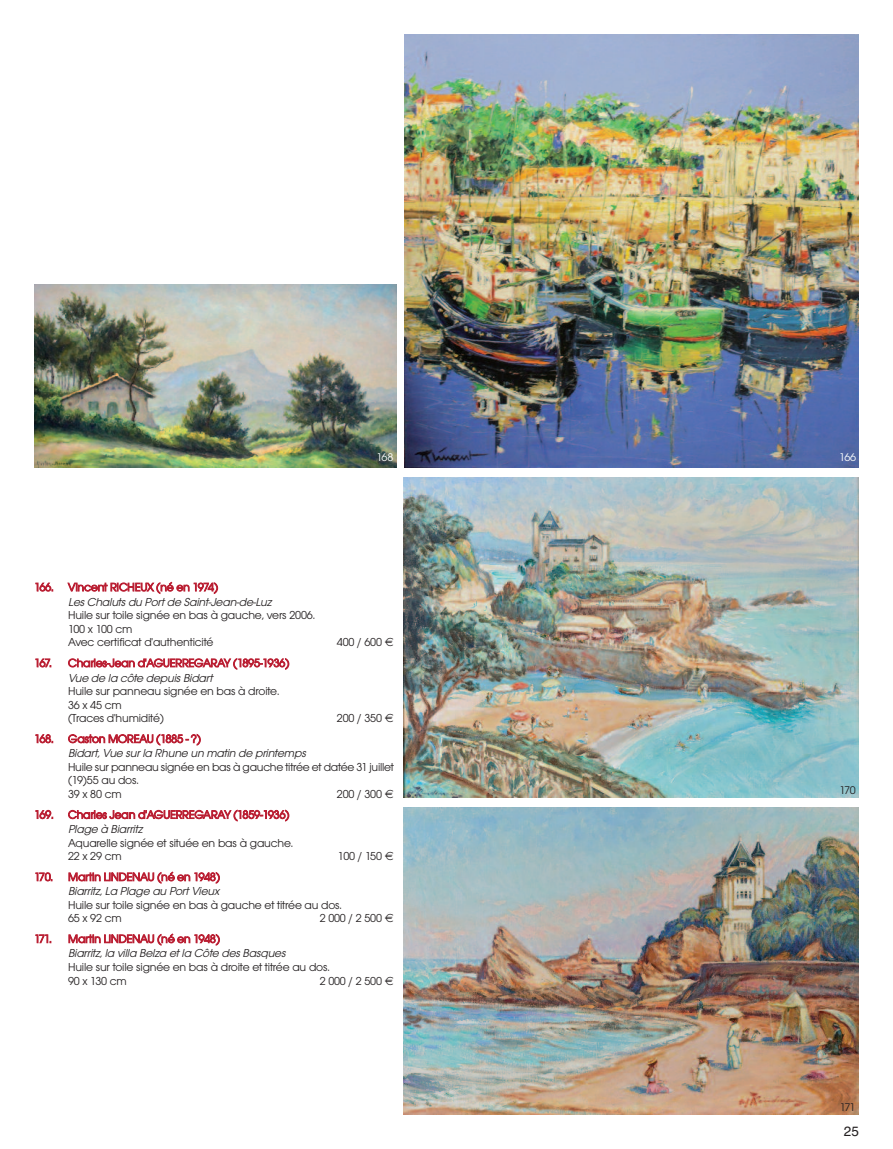
<style>
.page{position:relative;width:893px;height:1149px;background:#fff}
.page>*{position:absolute;margin:0;border:0;box-sizing:border-box;transform-origin:0 0}
.t1{font:13.5px "Helvetica";color:#231f20}
.t2{font:12px/13.5px "Avant Garde Gothic Itc T";letter-spacing:-.015em;color:#231f20}
.t3{font:12px "Avant Garde Gothic Itc T";letter-spacing:-.025em;color:#ba1f33}
.t4{font:italic 12px "Avant Garde Gothic Itc T";letter-spacing:-.015em;color:#231f20}
.t5{font:11.55px "Avant Garde Gothic Itc T";letter-spacing:-.04em;color:#fff;scale:1.04 1}
.t6{font:11.55px "Avant Garde Gothic Itc T";letter-spacing:-.09em;color:#231f20;scale:1.04 1}
</style>
<div class="page">
<img style="left:404px;top:477px;width:455px;height:320px">
<img style="left:404px;top:807px;width:455px;height:307px">
<img style="left:404px;top:34px;width:455px;height:433px">
<img style="left:34px;top:284px;width:362px;height:183px">
<p class="t5" style="left:376px;top:450px;width:18px">168</p>
<p class="t5" style="left:839px;top:450px;width:18px">166</p>
<p class="t3" style="left:34px;top:579px;width:185px">166. Vincent RICHEUX (né en 1974)</p>
<p class="t4" style="left:68px;top:594px;width:207px">Les Chaluts du Port de Saint-Jean-de-Luz</p>
<p class="t2" style="left:68px;top:608px;width:249px">Huile sur toile signée en bas à gauche, vers 2006.<br>100 x 100 cm<br>Avec certificat d'authenticité</p>
<p class="t3" style="left:34px;top:655px;width:19px">167.</p>
<p class="t3" style="left:68px;top:655px;width:223px">Charles-Jean d'AGUERREGARAY (1895-1936)</p>
<p class="t4" style="left:68px;top:670px;width:146px">Vue de la côte depuis Bidart</p>
<p class="t2" style="left:68px;top:684px;width:213px">Huile sur panneau signée en bas à droite.<br>36x45cm<br>(Traces d'humidité)</p>
<p class="t2" style="left:337px;top:635px;width:47px">400 / 600</p>
<p class="t2" style="left:337px;top:711px;width:47px">200 / 350</p>
<p class="t3" style="left:34px;top:731px;width:168px">168. Gaston MOREAU (1885 - ?)</p>
<p class="t4" style="left:68px;top:745px;width:241px">Bidart, Vue sur la Rhune un matin de printemps</p>
<p class="t2" style="left:68px;top:759px;width:327px">Huile sur panneau signée en bas à gauche titrée et datée 31 juillet (19)55 au dos.<br>39x80cm</p>
<p class="t2" style="left:337px;top:786px;width:47px">200 / 300</p>
<p class="t3" style="left:34px;top:807px;width:257px">169. Charles Jean d'AGUERREGARAY (1859-1936)</p>
<p class="t4" style="left:68px;top:821px;width:78px">Plage à Biarritz</p>
<p class="t2" style="left:68px;top:835px;width:227px">Aquarelle signée et située en bas à gauche.<br>22x29cm</p>
<p class="t2" style="left:338px;top:848px;width:46px">100 / 150</p>
<p class="t3" style="left:34px;top:869px;width:20px">170.</p>
<p class="t3" style="left:68px;top:869px;width:153px">Martin LINDENAU (né en 1948)</p>
<p class="t4" style="left:68px;top:883px;width:154px">Biarritz, La Plage au Port Vieux</p>
<p class="t2" style="left:68px;top:897px;width:275px">Huile sur toile signée en bas à gauche et titrée au dos.<br>65x92cm</p>
<p class="t2" style="left:320px;top:911px;width:64px">2000/2500</p>
<p class="t3" style="left:34px;top:931px;width:19px">171.</p>
<p class="t3" style="left:68px;top:931px;width:153px">Martin LINDENAU (né en 1948)</p>
<p class="t4" style="left:68px;top:946px;width:221px">Biarritz, la villa Belza et la Côte des Basques</p>
<p class="t2" style="left:68px;top:959px;width:263px">Huile sur toile signée en bas à droite et titrée au dos.<br>90 x 130 cm</p>
<p class="t2" style="left:320px;top:973px;width:64px">2000/2500</p>
<p class="t6" style="left:839px;top:783px;width:17px">170</p>
<p class="t6" style="left:840px;top:1099px;width:17px">171</p>
<p class="t1" style="left:844px;top:1122px;width:17px">25</p>
</div>
